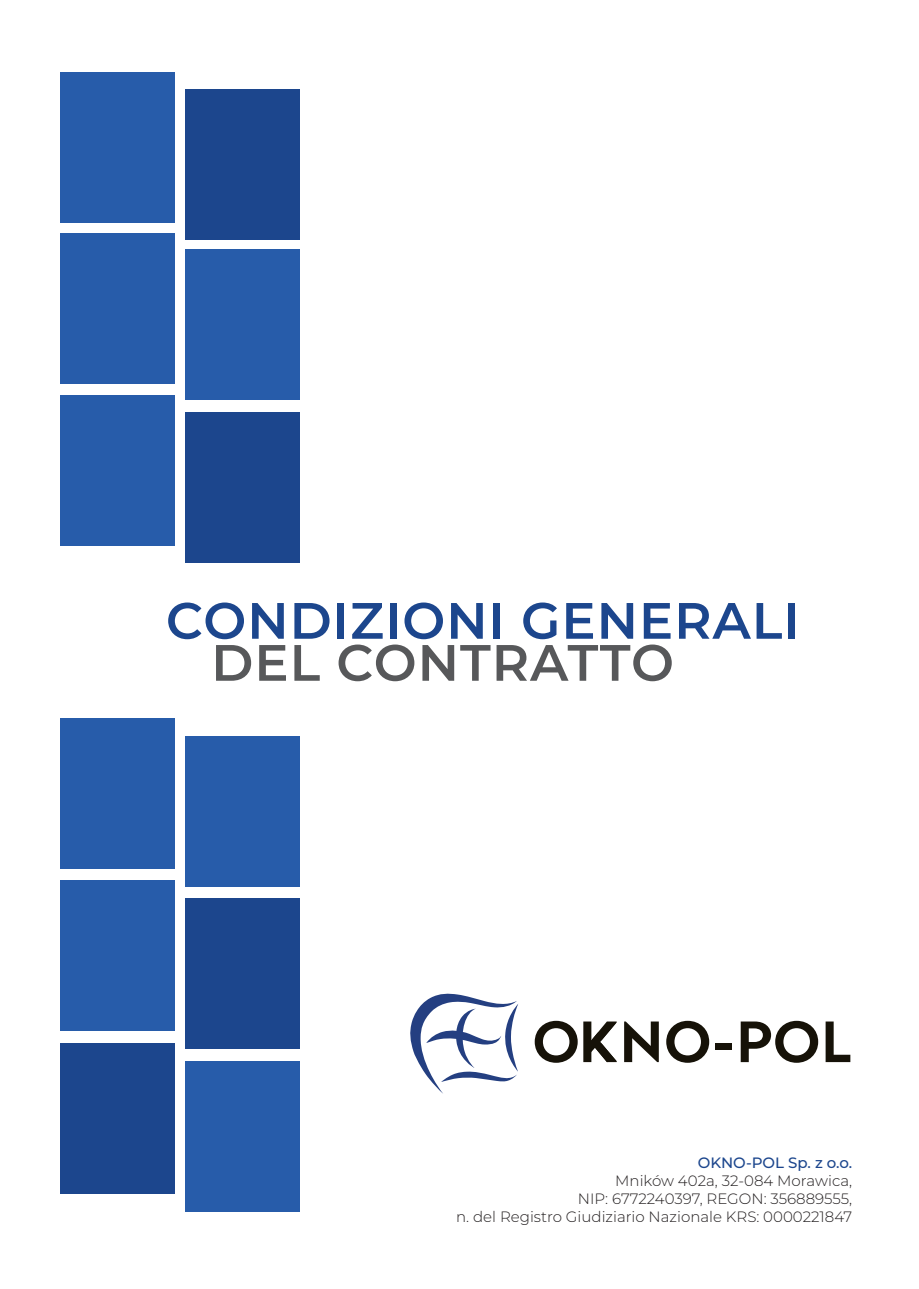
<style>
.page{position:relative;width:919px;height:1289px;background:#fff}
.page>*{position:absolute;margin:0;border:0;box-sizing:border-box;transform-origin:0 0}
.t1{font:600 51px "Montserrat";letter-spacing:.02em;color:#1c468d}
.t2{font:600 51px "Montserrat";letter-spacing:.02em;color:#57585a}
.t3{font:300 15px "Montserrat";color:#231f20}
.t4{font:500 15px "Montserrat";color:#1c468d}
</style>
<div class="page">
<div style="left:60px;top:72px;width:114px;height:151px;background:#275caa"></div>
<div style="left:60px;top:233px;width:114px;height:150px;background:#275caa"></div>
<div style="left:60px;top:395px;width:114px;height:150px;background:#275caa"></div>
<div style="left:60px;top:717px;width:114px;height:151px;background:#275caa"></div>
<div style="left:60px;top:879px;width:114px;height:151px;background:#275caa"></div>
<div style="left:185px;top:89px;width:114px;height:150px;background:#1c468d"></div>
<div style="left:185px;top:249px;width:114px;height:151px;background:#275caa"></div>
<div style="left:185px;top:411px;width:114px;height:151px;background:#1c468d"></div>
<div style="left:185px;top:735px;width:114px;height:151px;background:#275caa"></div>
<div style="left:185px;top:897px;width:114px;height:151px;background:#1c468d"></div>
<div style="left:60px;top:1043px;width:114px;height:150px;background:#1c468d"></div>
<div style="left:185px;top:1061px;width:114px;height:150px;background:#275caa"></div>
<svg style="left:410px;top:993px;width:108px;height:100px"></svg>
<svg style="left:534px;top:1020px;width:43px;height:42px"></svg>
<svg style="left:624px;top:1021px;width:34px;height:41px"></svg>
<svg style="left:666px;top:1020px;width:43px;height:42px"></svg>
<div style="left:715px;top:1042px;width:17px;height:7px;background:#161208"></div>
<svg style="left:740px;top:1020px;width:78px;height:42px"></svg>
<svg style="left:825px;top:1021px;width:25px;height:41px"></svg>
<svg style="left:583px;top:1021px;width:33px;height:41px"></svg>
<p class="t1" style="left:166px;top:584px;width:635px">CONDIZIONI GENERALI</p>
<p class="t2" style="left:211px;top:626px;width:464px">DEL CONTRATTO</p>
<p class="t4" style="left:697px;top:1152px;width:156px">OKNO-POL Sp. z o.o.</p>
<p class="t3" style="left:615px;top:1170px;width:238px">Mników 402a, 32-084 Morawica,</p>
<p class="t3" style="left:578px;top:1188px;width:276px">NIP: 6772240397, REGON: 356889555,</p>
<p class="t3" style="left:456px;top:1206px;width:397px">n. del Registro Giudiziario Nazionale KRS: 0000221847</p>
</div>
